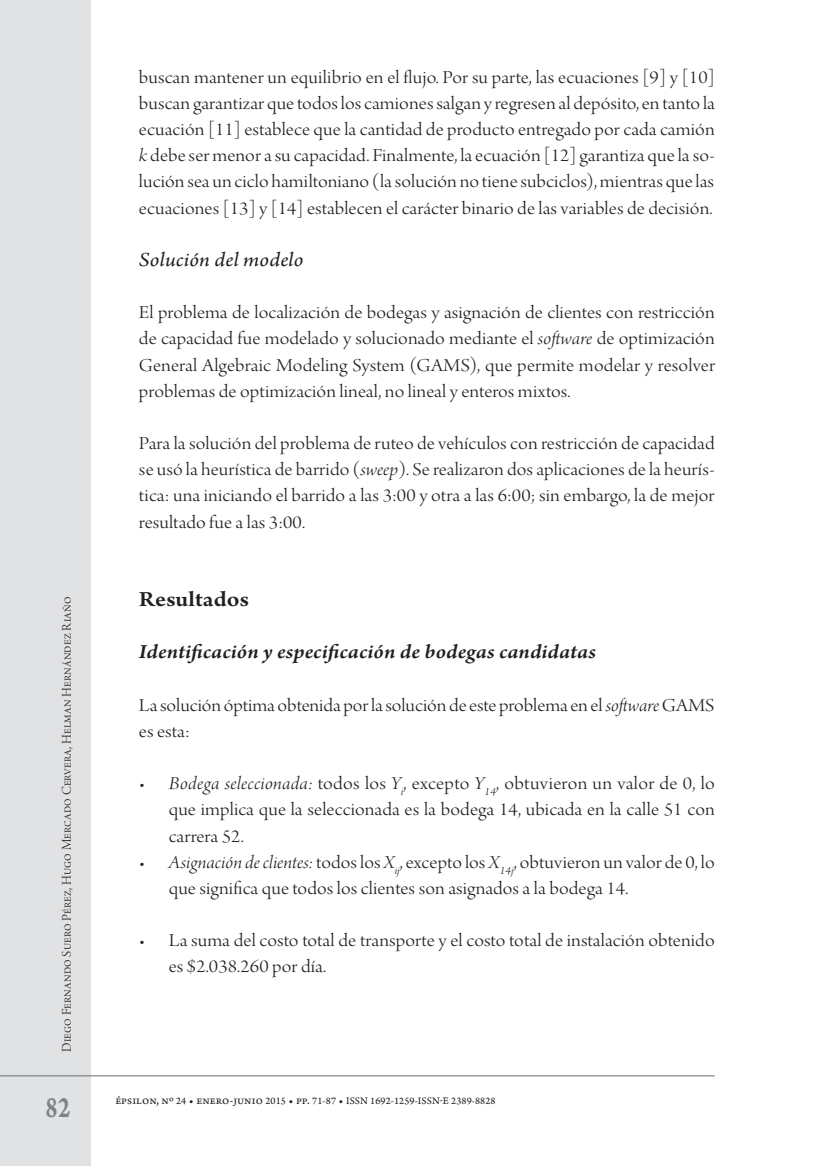
<style>
.page{position:relative;width:819px;height:1166px;background:#fff}
.page>*{position:absolute;margin:0;border:0;box-sizing:border-box;transform-origin:0 0}
.t1{font:31.5px "Arno Pro Smbd Caption";color:#808285;scale:.75 1}
._07Tit_1{font:600 22.75px "Arno Pro";letter-spacing:.005em;color:#231f20;scale:1.1 1}
._08Tit_2{font:italic 600 21px "Arno Pro";color:#231f20;scale:1.1 1}
._09Tit_3{font:italic 21px "Arno Pro";letter-spacing:.005em;color:#231f20;scale:1.1 1}
._01Body{font:19.25px/26.1px "Arno Pro Light Display";letter-spacing:.005em;color:#231f20;text-align:justify;scale:1.1 1}
._11Ind_1{font:19.25px/26.1px "Arno Pro Light Display";letter-spacing:.005em;color:#231f20;scale:1.1 1}
.t2{font:14px "Arno Pro Light Display";letter-spacing:.015em;color:#231f20}
.t3{font:10.5px "Arno Pro Sm Text";letter-spacing:.01em;color:#231f20}
.s1{font-family:"Arno Pro Light Italic Display"}
.s2{font-size:12.25px}
</style>
<div class="page">
<div style="left:0;top:0;width:91px;height:1166px;background:#e1e2e4"></div>
<hr style="left:0;top:1075px;width:714px;height:1px;background:#6c6d70">
<p class="t2" style="left:59px;top:1052px;width:457px;rotate:-90deg">Diego Fernando Suero Pérez, Hugo Mercado Cervera, Helman Hernández Riaño</p>
<h1 class="t1" style="left:46px;top:1088px;width:34px">82</h1>
<p class="_01Body" style="left:139px;top:65px;width:525px">buscan mantener un equilibrio en el flujo. Por su parte, las ecuaciones [9] y [10] buscan garantizar que todos los camiones salgan y regresen al depósito, en tanto la ecuación [11] establece que la cantidad de producto entregado por cada camión <span class="s1">k</span> debe ser menor a su capacidad. Finalmente, la ecuación [12] garantiza que la so&shy;lución sea un ciclo hamiltoniano (la solución no tiene subciclos), mientras que las ecuaciones [13] y [14] establecen el carácter binario de las variables de decisión.</p>
<p class="_09Tit_3" style="left:139px;top:247px;width:151px">Solución del modelo</p>
<p class="_01Body" style="left:139px;top:301px;width:525px">El problema de localización de bodegas y asignación de clientes con restricción de capacidad fue modelado y solucionado mediante el <span class="s1">software</span> de optimización General Algebraic Modeling System (GAMS), que permite modelar y resolver problemas de optimización lineal, no lineal y enteros mixtos.</p>
<p class="_01Body" style="left:139px;top:432px;width:525px">Para la solución del problema de ruteo de vehículos con restricción de capacidad se usó la heurística de barrido (<span class="s1">sweep</span>). Se realizaron dos aplicaciones de la heurís&shy;tica: una iniciando el barrido a las 3:00 y otra a las 6:00; sin embargo, la de mejor resultado fue a las 3:00.</p>
<p class="_07Tit_1" style="left:139px;top:586px;width:102px">Resultados</p>
<p class="_08Tit_2" style="left:139px;top:640px;width:417px">Identificación y especificación de bodegas candidatas</p>
<p class="_01Body" style="left:139px;top:693px;width:525px">La solución óptima obtenida por la solución de este problema en el <span class="s1">software</span> GAMS es esta:</p>
<p class="_11Ind_1" style="left:169px;top:772px;width:498px;text-align:justify;text-indent:-30px">• <span class="s1">Bodega seleccionada:</span> todos los <span class="s1">Y</span><sub>i</sub>, excepto <span class="s1">Y</span><sub>14</sub>, obtuvieron un valor de 0, lo que implica que la seleccionada es la bodega 14, ubicada en la calle 51 con carrera 52.</p>
<p class="_11Ind_1" style="left:169px;top:850px;width:498px;text-indent:-30px">• <span class="s1">Asignación de clientes:</span> todos los <span class="s1">X</span><sub>ij</sub>, excepto los <span class="s1">X</span><sub>14j</sub>, obtuvieron un valor de 0, lo que significa que todos los clientes son asignados a la bodega 14.</p>
<p class="_11Ind_1" style="left:169px;top:929px;width:498px;text-indent:-30px">• La suma del costo total de transporte y el costo total de instalación obtenido es $2.038.260 por día.</p>
<p class="t3" style="left:115px;top:1094px;width:381px"><span class="s2">épsilon, nº</span> 24 <span class="s2">• enero-junio</span> 2015 <span class="s2">• pp.</span> 71-87 <span class="s2">•</span> ISSN 1692-1259-ISSN-E 2389-8828</p>
</div>
